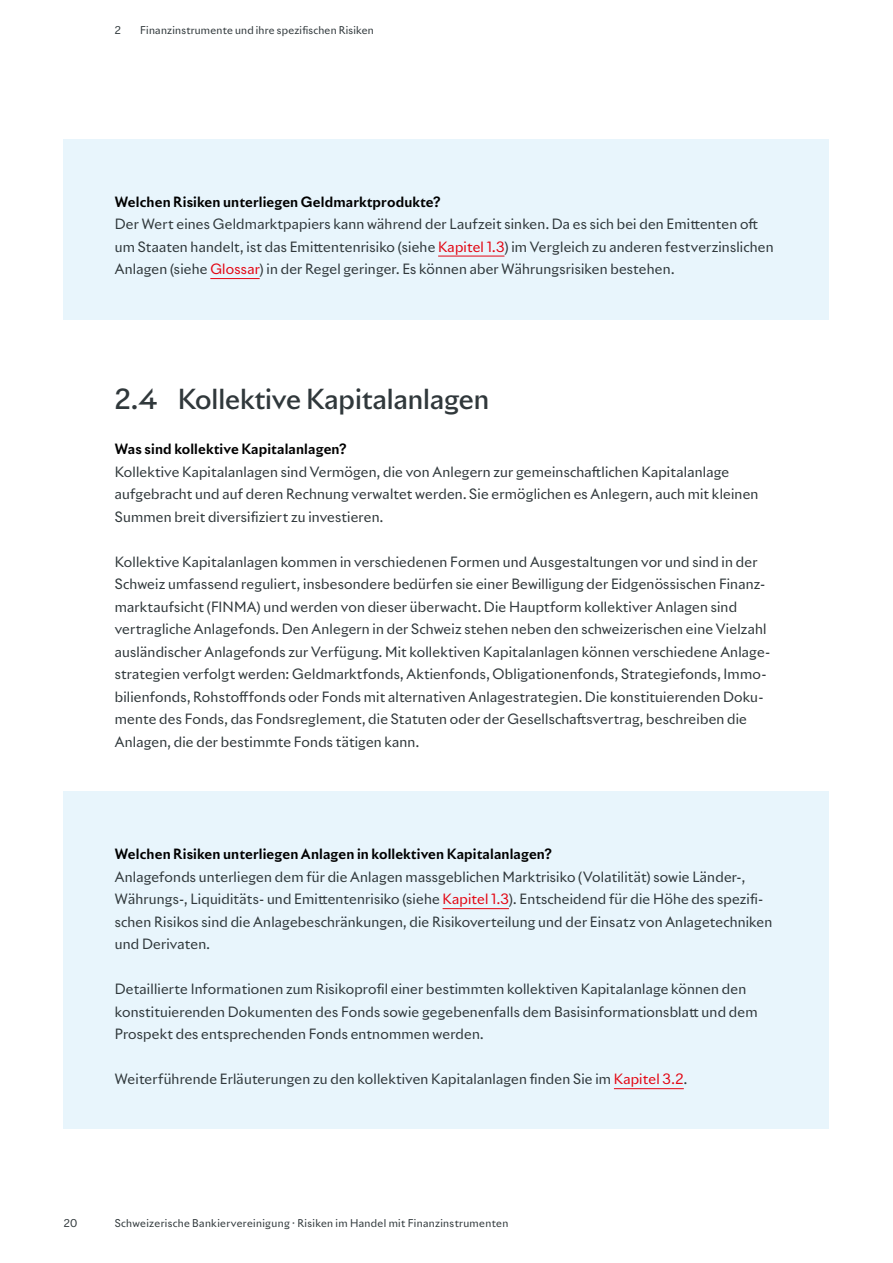
<style>
.page{position:relative;width:893px;height:1263px;background:#fff}
.page>*{position:absolute;margin:0;border:0;box-sizing:border-box;transform-origin:0 0}
.t1{font:500 27px "Riviera Nights";letter-spacing:-.005em;color:#30383b}
.t2{font:13.8px/22.5px "Riviera Nights";letter-spacing:.015em;color:#30383b}
.t3{font:700 13.8px "Riviera Nights";letter-spacing:.01em;color:#000}
.t4{font:10.5px "Riviera Nights";letter-spacing:.03em;color:#30383b}
.s1{color:#e30613}
</style>
<div class="page">
<div style="left:64px;top:139px;width:765px;height:180px;background:#e8f5fc"></div>
<hr style="left:438px;top:256px;width:66px;height:1px;background:#e30613">
<hr style="left:210px;top:278px;width:50px;height:1px;background:#e30613">
<div style="left:64px;top:792px;width:765px;height:337px;background:#e8f5fc"></div>
<hr style="left:443px;top:908px;width:66px;height:1px;background:#e30613">
<hr style="left:614px;top:1088px;width:70px;height:1px;background:#e30613">
<p class="t4" style="left:115px;top:23px;width:8px">2</p>
<p class="t4" style="left:140px;top:23px;width:235px">Finanzinstrumente und ihre spezifischen Risiken</p>
<p class="t3" style="left:115px;top:193px;width:327px">Welchen Risiken unterliegen Geldmarktprodukte?</p>
<p class="t2" style="left:115px;top:213px;width:660px">Der Wert eines Geldmarktpapiers kann während der Laufzeit sinken. Da es sich bei den Emittenten oft um Staaten handelt, ist das Emittentenrisiko (siehe <span class="s1">Kapitel 1.3</span>) im Vergleich zu anderen festverzinslichen<br>Anlagen (siehe <span class="s1">Glossar</span>) in der Regel geringer. Es können aber Währungsrisiken bestehen.</p>
<h1 class="t1" style="left:115px;top:382px;width:376px">2.4 Kollektive Kapitalanlagen</h1>
<p class="t3" style="left:115px;top:440px;width:233px">Was sind kollektive Kapitalanlagen?</p>
<p class="t2" style="left:115px;top:460px;width:645px">Kollektive Kapitalanlagen sind Vermögen, die von Anlegern zur gemeinschaftlichen Kapitalanlage aufgebracht und auf deren Rechnung verwaltet werden. Sie ermöglichen es Anlegern, auch mit kleinen<br>Summen breit diversifiziert zu investieren.</p>
<p class="t2" style="left:115px;top:550px;width:657px">Kollektive Kapitalanlagen kommen in verschiedenen Formen und Ausgestaltungen vor und sind in der Schweiz umfassend reguliert, insbesondere bedürfen sie einer Bewilligung der Eidgenössischen Finanz&shy;marktaufsicht (FINMA) und werden von dieser überwacht. Die Hauptform kollektiver Anlagen sind vertragliche Anlagefonds. Den Anlegern in der Schweiz stehen neben den schweizerischen eine Vielzahl ausländischer Anlagefonds zur Verfügung. Mit kollektiven Kapitalanlagen können verschiedene Anlage&shy;strategien verfolgt werden: Geldmarktfonds, Aktienfonds, Obligationenfonds, Strategiefonds, Immo&shy;bilienfonds, Rohstofffonds oder Fonds mit alternativen Anlagestrategien. Die konstituierenden Doku&shy;mente des Fonds, das Fondsreglement, die Statuten oder der Gesellschaftsvertrag, beschreiben die Anlagen, die der bestimmte Fonds tätigen kann.</p>
<p class="t3" style="left:115px;top:845px;width:439px">Welchen Risiken unterliegen Anlagen in kollektiven Kapitalanlagen?</p>
<p class="t2" style="left:115px;top:865px;width:659px">Anlagefonds unterliegen dem für die Anlagen massgeblichen Marktrisiko (Volatilität) sowie Länder-, Währungs-, Liquiditäts- und Emittentenrisiko (siehe <span class="s1">Kapitel 1.3</span>). Entscheidend für die Höhe des spezifi&shy;schen Risikos sind die Anlagebeschränkungen, die Risikoverteilung und der Einsatz von Anlagetechniken und Derivaten.</p>
<p class="t2" style="left:115px;top:978px;width:644px">Detaillierte Informationen zum Risikoprofil einer bestimmten kollektiven Kapitalanlage können den konstituierenden Dokumenten des Fonds sowie gegebenenfalls dem Basisinformationsblatt und dem<br>Prospekt des entsprechenden Fonds entnommen werden.</p>
<p class="t2" style="left:115px;top:1068px;width:574px">Weiterführende Erläuterungen zu den kollektiven Kapitalanlagen finden Sie im <span class="s1">Kapitel 3.2</span>.</p>
<p class="t4" style="left:64px;top:1217px;width:15px">20</p>
<p class="t4" style="left:115px;top:1217px;width:395px">Schweizerische Bankiervereinigung · Risiken im Handel mit Finanzinstrumenten</p>
</div>
